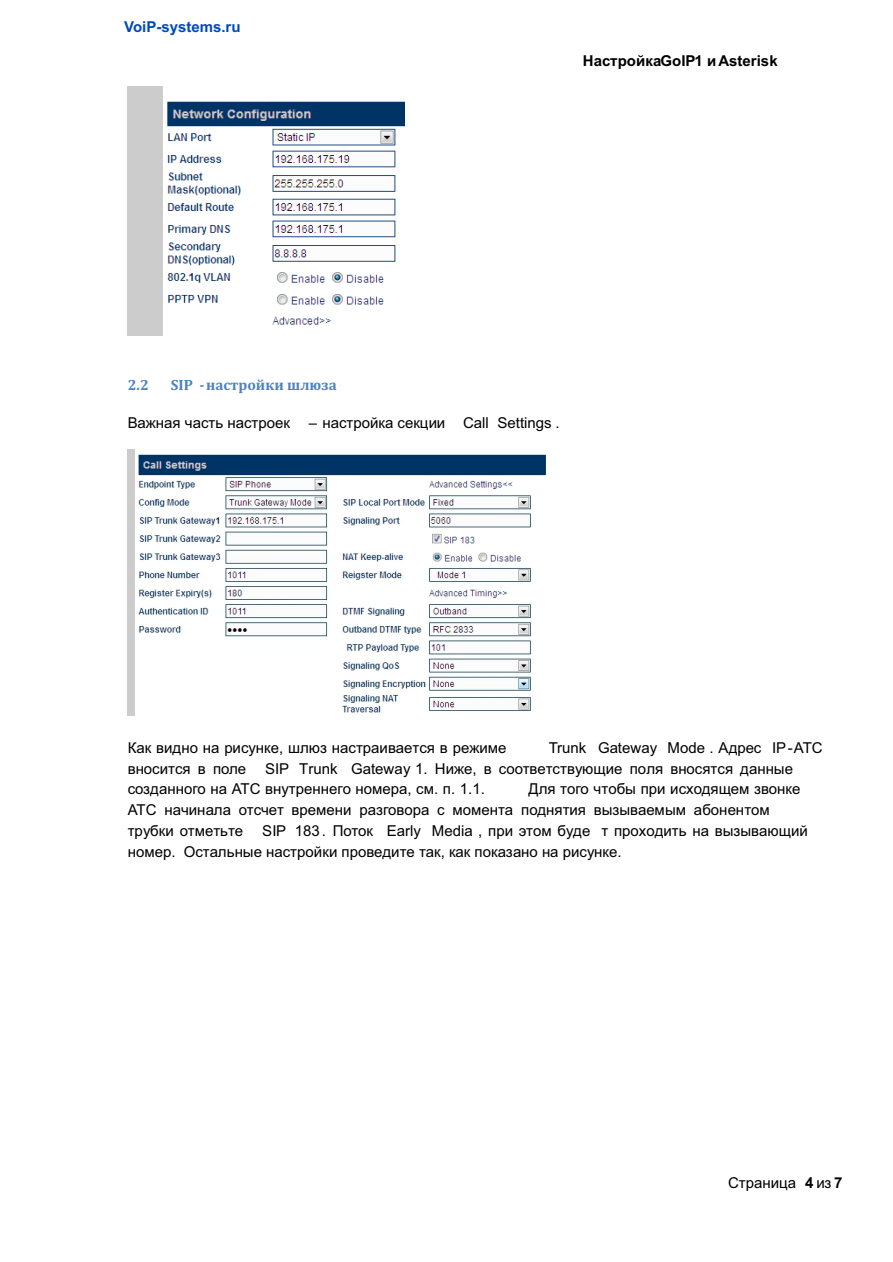
<style>
.page{position:relative;width:893px;height:1262px;background:#fff}
.page>*{position:absolute;margin:0;border:0;box-sizing:border-box;transform-origin:0 0}
.t1{font:15px/20.7px "Arial";color:#000}
.t2{font:700 15px "Arial";color:#000}
.t3{font:700 15px "Cambria";color:#4f82bd}
.t4{font:700 15px "Arial";color:#004aba}
.s1{font-weight:700}
</style>
<div class="page">
<img style="left:128px;top:86px;width:276px;height:249px">
<img style="left:128px;top:450px;width:418px;height:266px">
<p class="t4" style="left:124px;top:21px;width:118px">VoiP-systems.ru</p>
<p class="t2" style="left:583px;top:55px;width:196px">Настройка GoIP1 и Asterisk</p>
<p class="t3" style="left:128px;top:378px;width:23px">2.2</p>
<p class="t3" style="left:171px;top:378px;width:167px">SIP -настройки шлюза</p>
<p class="t1" style="left:128px;top:414px;width:164px">Важная часть настроек</p>
<p class="t1" style="left:309px;top:414px;width:252px">– настройка секции Call Settings .</p>
<p class="t1" style="left:128px;top:739px;width:380px">Как видно на рисунке, шлюз настраивается в режиме</p>
<p class="t1" style="left:548px;top:739px;width:275px">Trunk Gateway Mode . Адрес IP-АТС</p>
<p class="t1" style="left:128px;top:759px;width:120px">вносится в поле</p>
<p class="t1" style="left:128px;top:759px;width:667px;text-indent:137px">SIP Trunk Gateway 1. Ниже, в соответствующие поля вносятся данные созданного на АТС внутреннего номера, см. п. 1.1.</p>
<p class="t1" style="left:128px;top:780px;width:674px;text-indent:401px">Для того чтобы при исходящем звонке<br>АТС начинала отсчет времени разговора с момента поднятия вызываемым абонентом трубки отметьте</p>
<p class="t1" style="left:128px;top:821px;width:681px;text-indent:134px">SIP 183. Поток Early Media , при этом буде т проходить на вызывающий номер. Остальные настройки проведите так, как показано на рисунке.</p>
<p class="t1" style="left:728px;top:1173px;width:116px">Страница <span class="s1">4</span> из <span class="s1">7</span></p>
</div>
